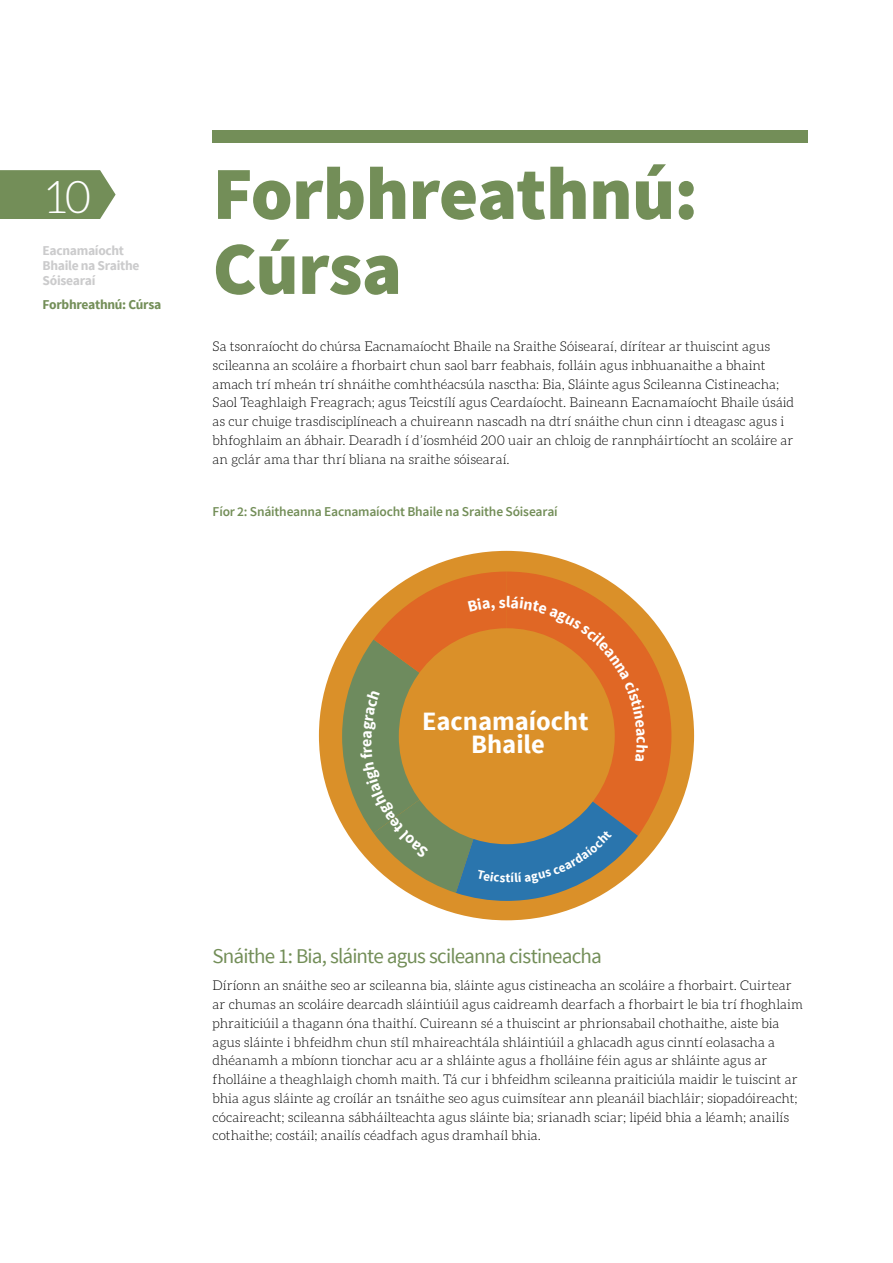
<style>
.page{position:relative;width:893px;height:1263px;background:#fff}
.page>*{position:absolute;margin:0;border:0;box-sizing:border-box;transform-origin:0 0}
.t1{font:900 75px/75px "Source Sans Pro";letter-spacing:-.01em;color:#738e58}
.t2{font:300 45px "Aleo";color:#fff}
.t3{font:700 26.4px/23px "Source Sans Pro";color:#fff;text-align:center}
.t4{font:21px "Source Sans Pro";letter-spacing:-.04em;color:#738e58}
.t5{font:700 16.05px "Source Sans Pro";color:#fff}
.t6{font:300 13.5px/18.8px "Aleo";letter-spacing:.005em;color:#000}
.t7{font:600 13.5px "Source Sans Pro";letter-spacing:-.015em;color:#738e58}
.t8{font:700 13.5px/15px "Source Sans Pro";letter-spacing:-.02em;color:#cbcbcc}
.t9{font:700 13.5px "Source Sans Pro";letter-spacing:-.02em;color:#738e58}
</style>
<div class="page">
<svg style="left:0;top:170px;width:116px;height:49px;background:#7d9664"></svg>
<div style="left:213px;top:130px;width:595px;height:13px;background:#738e58"></div>
<div style="left:319px;top:551px;width:375px;height:369px;background:#da9029;border-radius:50%"></div>
<svg style="left:342px;top:571px;width:329px;height:330px"></svg>
<h2 class="t2" style="left:47px;top:172px;width:47px">10</h2>
<p class="t8" style="left:43px;top:243px;width:99px">Eacnamaíocht<br>Bhaile na Sraithe<br>Sóisearaí</p>
<p class="t9" style="left:43px;top:295px;width:120px">Forbhreathnú: Cúrsa</p>
<h1 class="t1" style="left:213px;top:160px;width:487px">Forbhreathnú:<br>Cúrsa</h1>
<p class="t6" style="left:213px;top:337px;width:583px">Sa tsonraíocht do chúrsa Eacnamaíocht Bhaile na Sraithe Sóisearaí, dírítear ar thuiscint agus scileanna an scoláire a fhorbairt chun saol barr feabhais, folláin agus inbhuanaithe a bhaint amach trí mheán trí shnáithe comhthéacsúla nasctha: Bia, Sláinte agus Scileanna Cistineacha; Saol Teaghlaigh Freagrach; agus Teicstílí agus Ceardaíocht. Baineann Eacnamaíocht Bhaile úsáid as cur chuige trasdisciplíneach a chuireann nascadh na dtrí snáithe chun cinn i dteagasc agus i bhfoghlaim an ábhair. Dearadh í d’íosmhéid 200 uair an chloig de rannpháirtíocht an scoláire ar an gclár ama thar thrí bliana na sraithe sóisearaí.</p>
<p class="t7" style="left:213px;top:503px;width:347px">Fíor 2: Snáitheanna Eacnamaíocht Bhaile na Sraithe Sóisearaí</p>
<h3 class="t3" style="left:422px;top:711px;width:168px">Eacnamaíocht<br>Bhaile</h3>
<p class="t5" style="left:652px;top:736px;width:9px;rotate:90deg">c</p>
<h3 class="t4" style="left:213px;top:943px;width:391px">Snáithe 1: Bia, sláinte agus scileanna cistineacha</h3>
<p class="t6" style="left:213px;top:976px;width:592px">Díríonn an snáithe seo ar scileanna bia, sláinte agus cistineacha an scoláire a fhorbairt. Cuirtear ar chumas an scoláire dearcadh sláintiúil agus caidreamh dearfach a fhorbairt le bia trí fhoghlaim phraiticiúil a thagann óna thaithí. Cuireann sé a thuiscint ar phrionsabail chothaithe, aiste bia agus sláinte i bhfeidhm chun stíl mhaireachtála shláintiúil a ghlacadh agus cinntí eolasacha a dhéanamh a mbíonn tionchar acu ar a shláinte agus a fholláine féin agus ar shláinte agus ar fholláine a theaghlaigh chomh maith. Tá cur i bhfeidhm scileanna praiticiúla maidir le tuiscint ar bhia agus sláinte ag croílár an tsnáithe seo agus cuimsítear ann pleanáil biachláir; siopadóireacht; cócaireacht; scileanna sábháilteachta agus sláinte bia; srianadh sciar; lipéid bhia a léamh; anailís cothaithe; costáil; anailís céadfach agus dramhaíl bhia.</p>
</div>
